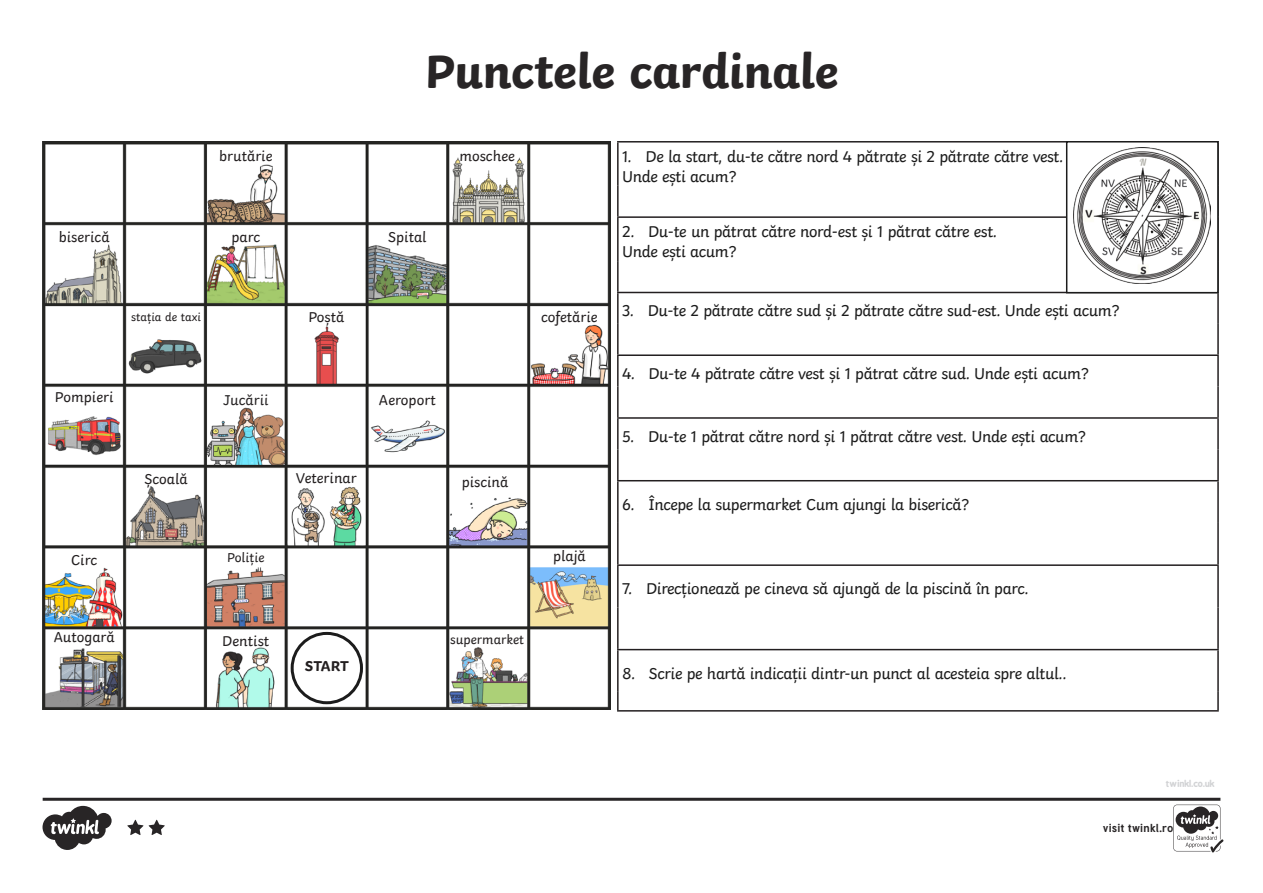
<style>
.page{position:relative;width:1263px;height:893px;background:#fff}
.page>*{position:absolute;margin:0;border:0;box-sizing:border-box;transform-origin:0 0}
.Heading_1{font:700 49.5px "Twinkl";letter-spacing:-.01em;color:#282526}
.t1{font:16.5px "Twinkl";letter-spacing:-.025em;color:#1c1c1c}
.t2{font:15px "Twinkl";color:#231f20}
.Aim{font:15px "Twinkl";color:#282526}
.t3{font:700 15px "Twinkl";letter-spacing:-.005em;color:#231f20}
.t4{font:13.5px "Twinkl";color:#231f20}
.t5{font:12px "Twinkl";color:#231f20}
.t6{font:700 11.4px "Tuffy";letter-spacing:.01em;color:#282526}
.Twinkl_Website{font:700 9px "B Preplay";color:#d2d3d5}
</style>
<div class="page">
<img style="left:42px;top:141px;width:568px;height:568px">
<div style="left:292px;top:633px;width:69px;height:70px;background:#fff;border-radius:50%"></div>
<div style="left:291px;top:632px;width:72px;height:72px;border:3px solid #1c1c1c;border-radius:50%"></div>
<hr style="left:617px;top:292px;width:602px;height:1px;background:#231f20">
<hr style="left:1217px;top:293px;width:2px;height:31px;background:#231f20">
<hr style="left:1217px;top:324px;width:2px;height:30px;background:#231f20">
<hr style="left:617px;top:354px;width:602px;height:2px;background:#231f20">
<hr style="left:1217px;top:356px;width:2px;height:31px;background:#231f20">
<hr style="left:1217px;top:387px;width:2px;height:30px;background:#231f20">
<hr style="left:617px;top:417px;width:602px;height:2px;background:#231f20">
<hr style="left:1217px;top:419px;width:2px;height:30px;background:#231f20">
<hr style="left:1217px;top:449px;width:2px;height:31px;background:#231f20">
<hr style="left:617px;top:480px;width:602px;height:1px;background:#231f20">
<hr style="left:1217px;top:481px;width:2px;height:42px;background:#231f20">
<hr style="left:1217px;top:523px;width:2px;height:41px;background:#231f20">
<hr style="left:617px;top:564px;width:602px;height:2px;background:#231f20">
<hr style="left:1217px;top:566px;width:2px;height:41px;background:#231f20">
<hr style="left:1217px;top:607px;width:2px;height:42px;background:#231f20">
<hr style="left:617px;top:218px;width:2px;height:43px;background:#231f20">
<hr style="left:617px;top:261px;width:2px;height:31px;background:#231f20">
<hr style="left:617px;top:293px;width:2px;height:31px;background:#231f20">
<hr style="left:617px;top:324px;width:2px;height:30px;background:#231f20">
<hr style="left:617px;top:356px;width:2px;height:31px;background:#231f20">
<hr style="left:617px;top:387px;width:2px;height:30px;background:#231f20">
<hr style="left:617px;top:419px;width:2px;height:30px;background:#231f20">
<hr style="left:617px;top:449px;width:2px;height:31px;background:#231f20">
<hr style="left:617px;top:481px;width:2px;height:42px;background:#231f20">
<hr style="left:617px;top:523px;width:2px;height:41px;background:#231f20">
<hr style="left:617px;top:566px;width:2px;height:41px;background:#231f20">
<hr style="left:617px;top:607px;width:2px;height:42px;background:#231f20">
<hr style="left:617px;top:141px;width:602px;height:2px;background:#231f20">
<hr style="left:617px;top:143px;width:2px;height:43px;background:#231f20">
<hr style="left:617px;top:186px;width:2px;height:30px;background:#231f20">
<hr style="left:617px;top:216px;width:602px;height:2px;background:#231f20">
<hr style="left:617px;top:649px;width:602px;height:1px;background:#231f20">
<hr style="left:617px;top:650px;width:2px;height:42px;background:#231f20">
<hr style="left:1217px;top:650px;width:2px;height:42px;background:#231f20">
<svg style="left:617px;top:692px;width:2px;height:18px"></svg>
<svg style="left:1217px;top:692px;width:2px;height:18px"></svg>
<hr style="left:617px;top:710px;width:602px;height:2px;background:#231f20">
<div style="left:1067px;top:142px;width:151px;height:151px;background:#fff"></div>
<img style="left:1073px;top:148px;width:137px;height:136px">
<div style="left:1066px;top:141px;width:153px;height:152px;border:2px solid #1c1c1c"></div>
<svg style="left:43px;top:798px;width:1180px;height:54px"></svg>
<p class="Heading_1" style="left:425px;top:31px;width:415px">Punctele cardinale</p>
<p class="t2" style="left:219px;top:144px;width:55px">brutărie</p>
<p class="t2" style="left:459px;top:144px;width:57px">moschee</p>
<p class="t2" style="left:59px;top:225px;width:52px">biserică</p>
<p class="t2" style="left:231px;top:225px;width:30px">parc</p>
<p class="t2" style="left:388px;top:225px;width:40px">Spital</p>
<p class="t5" style="left:131px;top:308px;width:71px">stația de taxi</p>
<p class="t2" style="left:308px;top:306px;width:37px">Poștă</p>
<p class="t2" style="left:541px;top:306px;width:58px">cofetărie</p>
<p class="t2" style="left:55px;top:386px;width:60px">Pompieri</p>
<p class="Aim" style="left:223px;top:389px;width:47px">Jucării</p>
<p class="t2" style="left:379px;top:389px;width:58px">Aeroport</p>
<p class="t2" style="left:144px;top:467px;width:45px">Școală</p>
<p class="t2" style="left:296px;top:466px;width:62px">Veterinar</p>
<p class="t2" style="left:462px;top:470px;width:48px">piscină</p>
<p class="t2" style="left:71px;top:548px;width:28px">Circ</p>
<p class="t4" style="left:227px;top:547px;width:39px">Poliție</p>
<p class="t2" style="left:553px;top:544px;width:34px">plajă</p>
<p class="t2" style="left:54px;top:625px;width:62px">Autogară</p>
<p class="t2" style="left:222px;top:629px;width:49px">Dentist</p>
<p class="t4" style="left:450px;top:629px;width:76px">supermarket</p>
<p class="t3" style="left:305px;top:654px;width:45px">START</p>
<p class="t1" style="left:622px;top:143px;width:443px">1. De la start, du-te către nord 4 pătrate și 2 pătrate către vest.</p>
<p class="t1" style="left:622px;top:163px;width:116px">Unde ești acum?</p>
<p class="t1" style="left:622px;top:219px;width:377px">2. Du-te un pătrat către nord-est și 1 pătrat către est.</p>
<p class="t1" style="left:622px;top:239px;width:116px">Unde ești acum?</p>
<p class="t1" style="left:622px;top:298px;width:499px">3. Du-te 2 pătrate către sud și 2 pătrate către sud-est. Unde ești acum?</p>
<p class="t1" style="left:622px;top:360px;width:468px">4. Du-te 4 pătrate către vest și 1 pătrat către sud. Unde ești acum?</p>
<p class="t1" style="left:622px;top:423px;width:465px">5. Du-te 1 pătrat către nord și 1 pătrat către vest. Unde ești acum?</p>
<p class="t1" style="left:622px;top:491px;width:349px">6. Începe la supermarket Cum ajungi la biserică?</p>
<p class="t1" style="left:622px;top:576px;width:408px">7. Direcționează pe cineva să ajungă de la piscină în parc.</p>
<p class="t1" style="left:622px;top:660px;width:446px">8. Scrie pe hartă indicații dintr-un punct al acesteia spre altul..</p>
<p class="Twinkl_Website" style="left:1166px;top:778px;width:51px">twinkl.co.uk</p>
<p class="t6" style="left:1103px;top:819px;width:72px">visit twinkl.ro</p>
</div>
